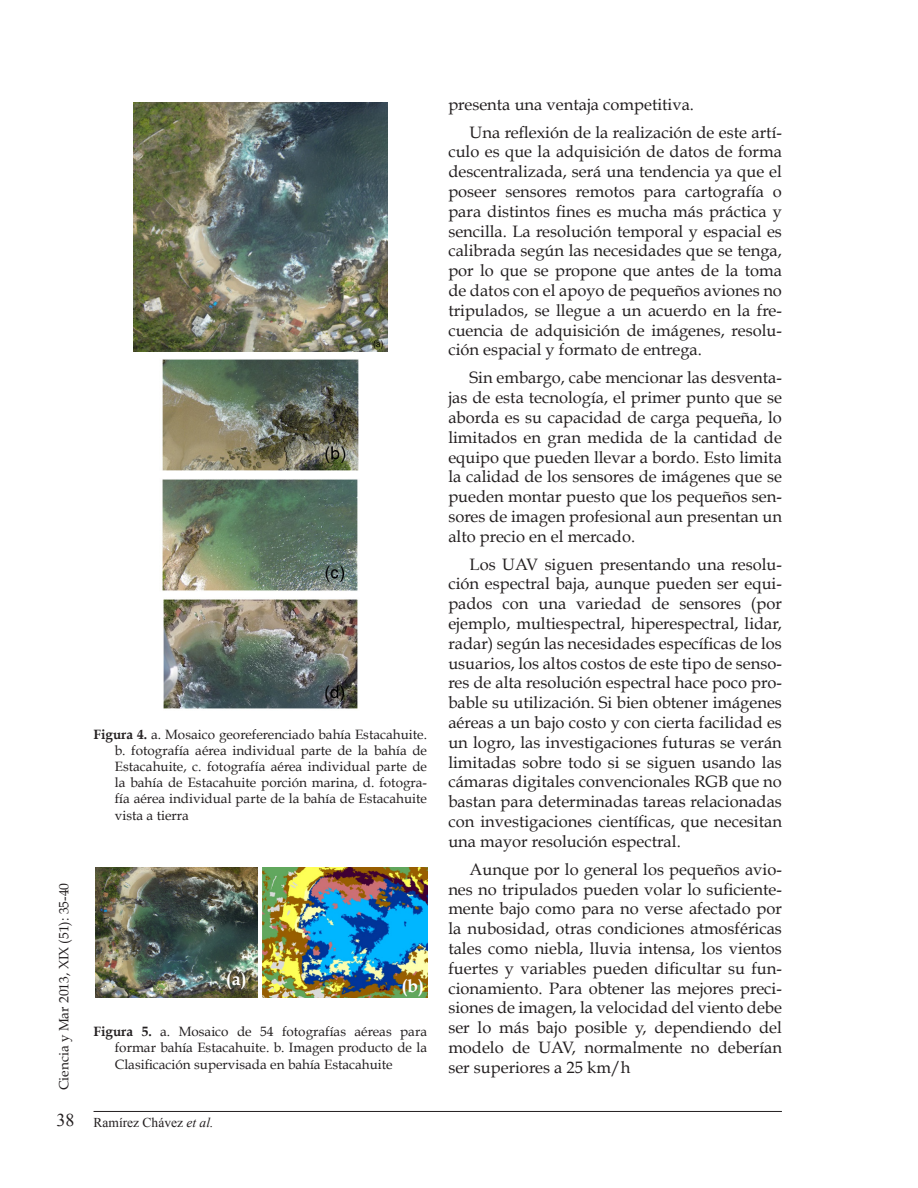
<style>
.page{position:relative;width:918px;height:1188px;background:#fff}
.page>*{position:absolute;margin:0;border:0;box-sizing:border-box;transform-origin:0 0}
.Figuras_y_Tablas{font:700 18px "Book Antiqua";color:#fff}
.Párrafo_sin_Sangria{font:16.5px/19.8px "Book Antiqua";color:#231f20;text-align:justify}
.Figuras_y_Tablas-2{font:13.5px/16.2px "Book Antiqua";color:#231f20;text-align:justify}
.t1{font:13.5px "Times New Roman";color:#231f20}
.s1{font-weight:700}
.s2{font-size:18px}
.s3{font-style:italic}
</style>
<div class="page">
<hr style="left:94px;top:1111px;width:688px;height:1px;background:#231f20">
<img style="left:134px;top:102px;width:254px;height:249px">
<img style="left:162px;top:359px;width:197px;height:112px">
<img style="left:162px;top:479px;width:196px;height:112px">
<img style="left:163px;top:599px;width:195px;height:110px">
<img style="left:95px;top:868px;width:162px;height:130px">
<img style="left:262px;top:868px;width:165px;height:130px">
<p class="Figuras_y_Tablas-2" style="left:115px;top:726px;width:314px;text-indent:-21px"><span class="s1">Figura 4.</span> a. Mosaico georeferenciado bahía Estacahuite. b. fotografía aérea individual parte de la bahía de Estacahuite, c. fotografía aérea individual parte de la bahía de Estacahuite porción marina, d. fotogra&shy;fía aérea individual parte de la bahía de Estacahuite vista a tierra</p>
<p class="Figuras_y_Tablas-2" style="left:56px;top:1090px;width:209px;rotate:-90deg">Ciencia y Mar 2013, XIX (51): 35-40</p>
<p class="t1" style="left:57px;top:1113px;width:158px"><span class="s2">38</span> Ramírez Chávez <span class="s3">et al.</span></p>
<p class="Figuras_y_Tablas" style="left:226px;top:969px;width:22px">(a)</p>
<p class="Figuras_y_Tablas" style="left:401px;top:975px;width:24px">(b)</p>
<p class="Figuras_y_Tablas-2" style="left:115px;top:1024px;width:314px;text-indent:-21px"><span class="s1">Figura 5.</span> a. Mosaico de 54 fotografías aéreas para formar bahía Estacahuite. b. Imagen producto de la Clasificación supervisada en bahía Estacahuite</p>
<p class="Párrafo_sin_Sangria" style="left:448px;top:94px;width:247px">presenta una ventaja competitiva.</p>
<p class="Párrafo_sin_Sangria" style="left:448px;top:122px;width:335px;text-indent:21px">Una reflexión de la realización de este artí&shy;culo es que la adquisición de datos de forma descentralizada, será una tendencia ya que el poseer sensores remotos para cartografía o para distintos fines es mucha más práctica y sencilla. La resolución temporal y espacial es calibrada según las necesidades que se tenga, por lo que se propone que antes de la toma de datos con el apoyo de pequeños aviones no tripulados, se llegue a un acuerdo en la fre&shy;cuencia de adquisición de imágenes, resolu&shy;ción espacial y formato de entrega.</p>
<p class="Párrafo_sin_Sangria" style="left:448px;top:368px;width:335px;text-indent:21px">Sin embargo, cabe mencionar las desventa&shy;jas de esta tecnología, el primer punto que se aborda es su capacidad de carga pequeña, lo limitados en gran medida de la cantidad de equipo que pueden llevar a bordo. Esto limita la calidad de los sensores de imágenes que se pueden montar puesto que los pequeños sen&shy;sores de imagen profesional aun presentan un alto precio en el mercado.</p>
<p class="Párrafo_sin_Sangria" style="left:448px;top:554px;width:335px;text-indent:21px">Los UAV siguen presentando una resolu&shy;ción espectral baja, aunque pueden ser equi&shy;pados con una variedad de sensores (por ejemplo, multiespectral, hiperespectral, lidar, radar) según las necesidades específicas de los usuarios, los altos costos de este tipo de senso&shy;res de alta resolución espectral hace poco pro&shy;bable su utilización. Si bien obtener imágenes aéreas a un bajo costo y con cierta facilidad es un logro, las investigaciones futuras se verán limitadas sobre todo si se siguen usando las cámaras digitales convencionales RGB que no bastan para determinadas tareas relacionadas con investigaciones científicas, que necesitan una mayor resolución espectral.</p>
<p class="Párrafo_sin_Sangria" style="left:448px;top:859px;width:335px;text-indent:21px">Aunque por lo general los pequeños avio&shy;nes no tripulados pueden volar lo suficiente&shy;mente bajo como para no verse afectado por la nubosidad, otras condiciones atmosféricas tales como niebla, lluvia intensa, los vientos fuertes y variables pueden dificultar su fun&shy;cionamiento. Para obtener las mejores preci&shy;siones de imagen, la velocidad del viento debe ser lo más bajo posible y, dependiendo del modelo de UAV, normalmente no deberían ser superiores a 25 km/h</p>
</div>
